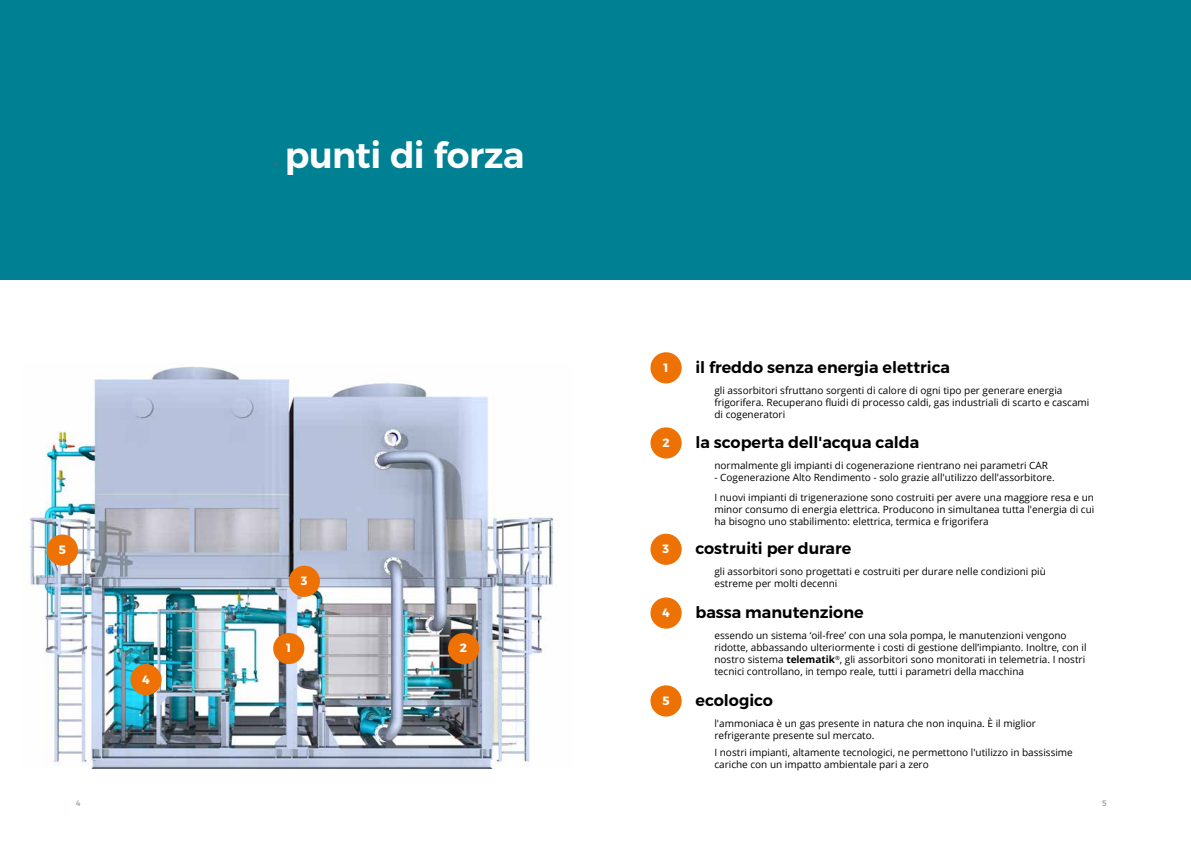
<style>
.page{position:relative;width:1191px;height:842px;background:#fff}
.page>*{position:absolute;margin:0;border:0;box-sizing:border-box;transform-origin:0 0}
.t1{font:600 36px "Montserrat";letter-spacing:-.01em;color:#fff}
.t2{font:600 16px "Montserrat";color:#000}
.t3{font:700 12px "Montserrat";color:#fff}
.t4{font:10px/12px "Open Sans";color:#000}
.t5{font:8px "Montserrat";color:#8fa0a3}
.s1{font-family:"Open Sans";font-weight:400;font-size:11px;color:#616160}
.s2{font-weight:700}
</style>
<div class="page">
<img style="left:29px;top:366px;width:525px;height:403px">
<div style="left:0;top:0;width:1191px;height:280px;background:#008093"></div>
<div style="left:650px;top:352px;width:31px;height:31px;background:#ee7203;border-radius:50%"></div>
<div style="left:650px;top:427px;width:31px;height:32px;background:#ee7203;border-radius:50%"></div>
<div style="left:650px;top:534px;width:31px;height:31px;background:#ee7203;border-radius:50%"></div>
<div style="left:650px;top:597px;width:31px;height:32px;background:#ee7203;border-radius:50%"></div>
<div style="left:650px;top:685px;width:31px;height:31px;background:#ee7203;border-radius:50%"></div>
<div style="left:273px;top:633px;width:31px;height:31px;background:#ee7203;border-radius:50%"></div>
<div style="left:448px;top:633px;width:31px;height:31px;background:#ee7203;border-radius:50%"></div>
<div style="left:289px;top:566px;width:31px;height:31px;background:#ee7203;border-radius:50%"></div>
<div style="left:130px;top:664px;width:32px;height:31px;background:#ee7203;border-radius:50%"></div>
<div style="left:47px;top:534px;width:31px;height:32px;background:#ee7203;border-radius:50%"></div>
<h1 class="t1" style="left:274px;top:133px;width:252px"><span class="s1">•</span> punti di forza</h1>
<p class="t3" style="left:59px;top:542px;width:9px">5</p>
<p class="t3" style="left:142px;top:672px;width:9px">4</p>
<p class="t3" style="left:301px;top:573px;width:8px">3</p>
<p class="t3" style="left:286px;top:641px;width:6px">1</p>
<p class="t3" style="left:460px;top:641px;width:9px">2</p>
<p class="t3" style="left:663px;top:360px;width:6px">1</p>
<h2 class="t2" style="left:695px;top:358px;width:256px">il freddo senza energia elettrica</h2>
<p class="t4" style="left:714px;top:384px;width:376px">gli assorbitori sfruttano sorgenti di calore di ogni tipo per generare energia frigorifera. Recuperano fluidi di processo caldi, gas industriali di scarto e cascami di cogeneratori</p>
<p class="t3" style="left:662px;top:435px;width:9px">2</p>
<h2 class="t2" style="left:695px;top:432px;width:225px">la scoperta dell'acqua calda</h2>
<p class="t4" style="left:714px;top:459px;width:335px">normalmente gli impianti di cogenerazione rientrano nei parametri CAR</p>
<p class="t4" style="left:714px;top:466px;width:381px;line-height:20.5px">- Cogenerazione Alto Rendimento - solo grazie all'utilizzo dell'assorbitore.<br>I nuovi impianti di trigenerazione sono costruiti per avere una maggiore resa e un</p>
<p class="t4" style="left:714px;top:503px;width:381px">minor consumo di energia elettrica. Producono in simultanea tutta l'energia di cui ha bisogno uno stabilimento: elettrica, termica e frigorifera</p>
<p class="t3" style="left:662px;top:541px;width:8px">3</p>
<h2 class="t2" style="left:695px;top:539px;width:157px">costruiti per durare</h2>
<p class="t4" style="left:714px;top:565px;width:333px">gli assorbitori sono progettati e costruiti per durare nelle condizioni più estreme per molti decenni</p>
<p class="t3" style="left:662px;top:605px;width:9px">4</p>
<h2 class="t2" style="left:695px;top:603px;width:170px">bassa manutenzione</h2>
<p class="t4" style="left:714px;top:629px;width:374px">essendo un sistema ‘oil-free’ con una sola pompa, le manutenzioni vengono ridotte, abbassando ulteriormente i costi di gestione dell’impianto. Inoltre, con il nostro sistema <span class="s2">telematik</span><sup>®</sup>, gli assorbitori sono monitorati in telemetria. I nostri tecnici controllano, in tempo reale, tutti i parametri della macchina</p>
<p class="t3" style="left:662px;top:693px;width:9px">5</p>
<h2 class="t2" style="left:695px;top:691px;width:79px">ecologico</h2>
<p class="t4" style="left:714px;top:717px;width:323px">l'ammoniaca è un gas presente in natura che non inquina. È il miglior refrigerante presente sul mercato.</p>
<p class="t4" style="left:714px;top:746px;width:360px">I nostri impianti, altamente tecnologici, ne permettono l'utilizzo in bassissime cariche con un impatto ambientale pari a zero</p>
<p class="t5" style="left:76px;top:798px;width:6px">4</p>
<p class="t5" style="left:1102px;top:798px;width:6px">5</p>
</div>
